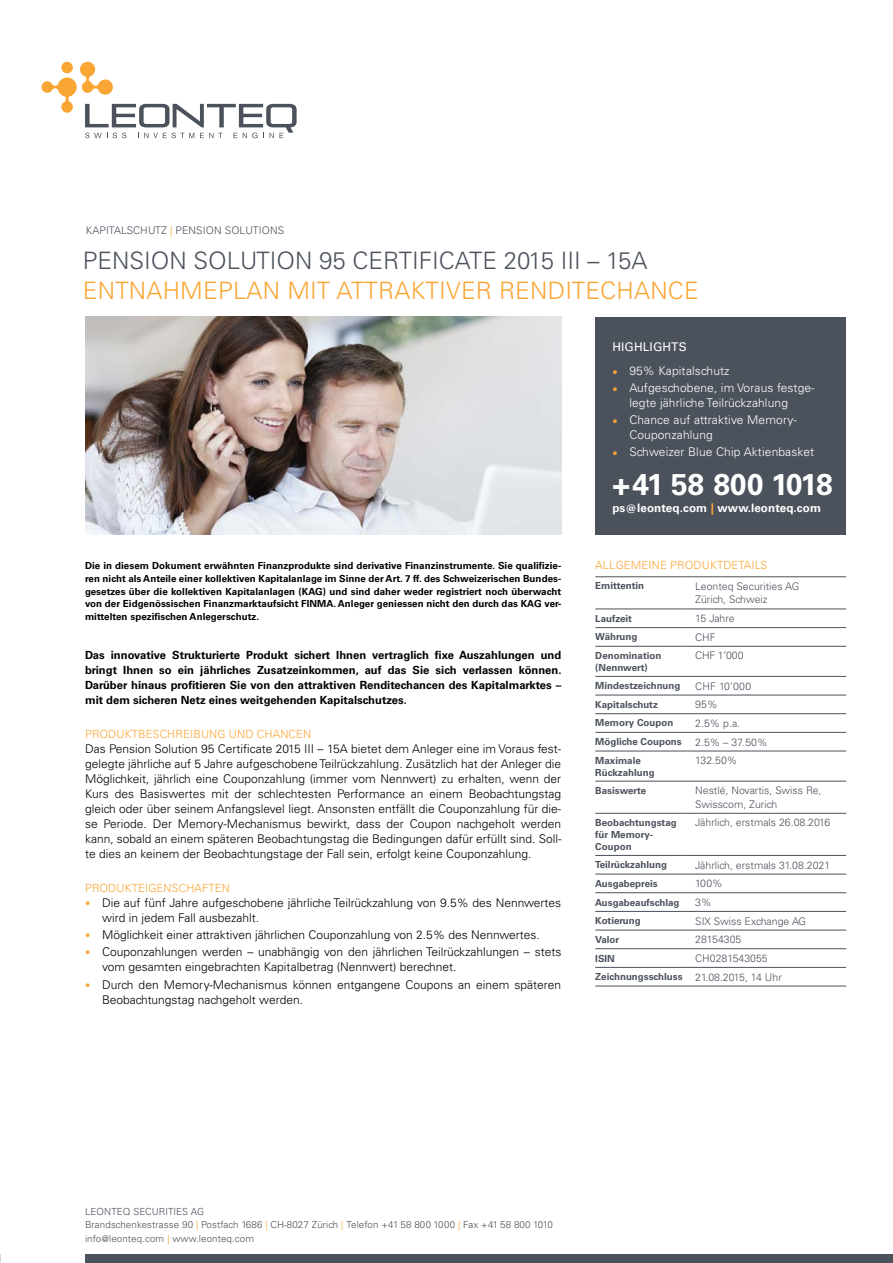
<style>
.page{position:relative;width:893px;height:1263px;background:#fff}
.page>*{position:absolute;margin:0;border:0;box-sizing:border-box;transform-origin:0 0}
.t1{font:700 30px "Univers LT Std";letter-spacing:-.03em;color:#fff}
.t2{font:300 24px "Univers LT Std";color:#4b525c}
.t3{font:300 24px "Univers LT Std";letter-spacing:.01em;color:#faa634}
.t4{font:300 12px/15px "Univers LT Std";color:#000}
.t5{font:300 12px/15px "Univers LT Std";letter-spacing:.01em;color:#fff}
.t6{font:12px "Univers LT Std";letter-spacing:.01em;color:#fff}
.t7{font:700 11.7px "Univers LT Std";letter-spacing:.01em;color:#fff}
.t8{font:700 11.25px/15px "Univers LT Std";color:#000;text-align:justify}
.t9{font:300 11.25px "Univers LT Std";letter-spacing:.01em;color:#faa634}
.t10{font:300 10.5px/13.5px "Univers LT Std";color:#4b525c}
.t11{font:700 9.75px/12.8px "Univers LT Std";letter-spacing:.005em;color:#000;text-align:justify}
.t12{font:700 9.75px/12px "Univers LT Std";color:#4b525c}
.t13{font:300 9.75px/13.5px "Univers LT Std";letter-spacing:.01em;color:#4b525c}
.s1{color:#faa634}
.s2{font-size:10.5px;color:#faa634}
.s3{font-weight:300;font-size:10.5px}
.s4{font-size:9px}
</style>
<div class="page">
<hr style="left:595px;top:627px;width:92px;height:1px;background:#4b525c">
<hr style="left:687px;top:627px;width:159px;height:1px;background:#4b525c">
<hr style="left:595px;top:646px;width:92px;height:1px;background:#4b525c">
<hr style="left:687px;top:646px;width:159px;height:1px;background:#4b525c">
<hr style="left:595px;top:676px;width:92px;height:1px;background:#4b525c">
<hr style="left:687px;top:676px;width:159px;height:1px;background:#4b525c">
<hr style="left:595px;top:695px;width:92px;height:1px;background:#4b525c">
<hr style="left:687px;top:695px;width:159px;height:1px;background:#4b525c">
<hr style="left:595px;top:713px;width:92px;height:1px;background:#4b525c">
<hr style="left:687px;top:713px;width:159px;height:1px;background:#4b525c">
<hr style="left:595px;top:732px;width:92px;height:1px;background:#4b525c">
<hr style="left:687px;top:732px;width:159px;height:1px;background:#4b525c">
<hr style="left:595px;top:874px;width:92px;height:1px;background:#4b525c">
<hr style="left:687px;top:874px;width:159px;height:1px;background:#4b525c">
<hr style="left:595px;top:948px;width:92px;height:1px;background:#4b525c">
<hr style="left:687px;top:948px;width:159px;height:1px;background:#4b525c">
<hr style="left:595px;top:576px;width:92px;height:1px;background:#4b525c">
<hr style="left:687px;top:576px;width:159px;height:1px;background:#4b525c">
<hr style="left:595px;top:609px;width:92px;height:1px;background:#4b525c">
<hr style="left:687px;top:609px;width:159px;height:1px;background:#4b525c">
<hr style="left:595px;top:781px;width:92px;height:1px;background:#4b525c">
<hr style="left:687px;top:781px;width:159px;height:1px;background:#4b525c">
<hr style="left:595px;top:813px;width:92px;height:1px;background:#4b525c">
<hr style="left:687px;top:813px;width:159px;height:1px;background:#4b525c">
<hr style="left:595px;top:855px;width:92px;height:1px;background:#4b525c">
<hr style="left:687px;top:855px;width:159px;height:1px;background:#4b525c">
<hr style="left:595px;top:892px;width:92px;height:1px;background:#4b525c">
<hr style="left:687px;top:892px;width:159px;height:1px;background:#4b525c">
<hr style="left:595px;top:911px;width:92px;height:1px;background:#4b525c">
<hr style="left:687px;top:911px;width:159px;height:1px;background:#4b525c">
<hr style="left:595px;top:930px;width:92px;height:1px;background:#4b525c">
<hr style="left:687px;top:930px;width:159px;height:1px;background:#4b525c">
<hr style="left:595px;top:967px;width:92px;height:1px;background:#4b525c">
<hr style="left:687px;top:967px;width:159px;height:1px;background:#4b525c">
<hr style="left:595px;top:986px;width:92px;height:1px;background:#4b525c">
<hr style="left:687px;top:986px;width:159px;height:1px;background:#4b525c">
<hr style="left:595px;top:751px;width:92px;height:1px;background:#4b525c">
<hr style="left:687px;top:751px;width:159px;height:1px;background:#4b525c">
<svg style="left:41px;top:62px;width:256px;height:76px"></svg>
<img style="left:85px;top:316px;width:476px;height:219px">
<div style="left:85px;top:1254px;width:808px;height:9px;background:#4b525c"></div>
<div style="left:595px;top:317px;width:251px;height:218px;background:#4b525c"></div>
<p class="t10" style="left:86px;top:224px;width:200px">KAPITALSCHUTZ <span class="s1">|</span> PENSION SOLUTIONS</p>
<h2 class="t2" style="left:83px;top:246px;width:566px">PENSION SOLUTION 95 CERTIFICATE 2015 III – 15A</h2>
<h2 class="t3" style="left:83px;top:276px;width:617px">ENTNAHMEPLAN MIT ATTRAKTIVER RENDITECHANCE</h2>
<p class="t6" style="left:612px;top:340px;width:76px">HIGHLIGHTS</p>
<p class="t5" style="left:612px;top:363px;width:119px"><span class="s2">•</span> 95% Kapitalschutz</p>
<p class="t5" style="left:629px;top:380px;width:187px;text-indent:-17px"><span class="s2">•</span> Aufgeschobene, im Voraus festge&shy;legte jährliche Teilrückzahlung</p>
<p class="t5" style="left:629px;top:412px;width:169px;text-indent:-17px"><span class="s2">•</span> Chance auf attraktive Memory-<br>Couponzahlung</p>
<p class="t5" style="left:612px;top:444px;width:203px"><span class="s2">•</span> Schweizer Blue Chip Aktienbasket</p>
<p class="t11" style="left:85px;top:559px;width:478px">Die in diesem Dokument erwähnten Finanzprodukte sind derivative Finanzinstrumente. Sie qualifizie&shy;ren nicht als Anteile einer kollektiven Kapitalanlage im Sinne der Art. 7 ff. des Schweizerischen Bundes&shy;gesetzes über die kollektiven Kapitalanlagen (KAG) und sind daher weder registriert noch überwacht von der Eidgenössischen Finanzmarktaufsicht FINMA. Anleger geniessen nicht den durch das KAG ver&shy;mittelten spezifischen Anlegerschutz.</p>
<p class="t8" style="left:85px;top:647px;width:478px">Das innovative Strukturierte Produkt sichert Ihnen vertraglich fixe Auszahlungen und bringt Ihnen so ein jährliches Zusatzeinkommen, auf das Sie sich verlassen können.<br>Darüber hinaus profitieren Sie von den attraktiven Renditechancen des Kapitalmarktes – mit dem sicheren Netz eines weitgehenden Kapitalschutzes.</p>
<p class="t9" style="left:85px;top:727px;width:228px">PRODUKTBESCHREIBUNG UND CHANCEN</p>
<p class="t4" style="left:85px;top:741px;width:478px;text-align:justify">Das Pension Solution 95 Certificate 2015 III – 15A bietet dem Anleger eine im Voraus fest&shy;gelegte jährliche auf 5 Jahre aufgeschobene Teilrückzahlung. Zusätzlich hat der Anleger die Möglichkeit, jährlich eine Couponzahlung (immer vom Nennwert) zu erhalten, wenn der Kurs des Basiswertes mit der schlechtesten Performance an einem Beobachtungstag gleich oder über seinem Anfangslevel liegt. Ansonsten entfällt die Couponzahlung für die&shy;se Periode. Der Memory-Mechanismus bewirkt, dass der Coupon nachgeholt werden kann, sobald an einem späteren Beobachtungstag die Bedingungen dafür erfüllt sind. Soll&shy;te dies an keinem der Beobachtungstage der Fall sein, erfolgt keine Couponzahlung.</p>
<p class="t9" style="left:85px;top:881px;width:147px">PRODUKTEIGENSCHAFTEN</p>
<p class="t4" style="left:102px;top:895px;width:461px;text-indent:-17px"><span class="s2">•</span> Die auf fünf Jahre aufgeschobene jährliche Teilrückzahlung von 9.5% des Nennwertes wird in jedem Fall ausbezahlt.</p>
<p class="t4" style="left:85px;top:927px;width:456px"><span class="s2">•</span> Möglichkeit einer attraktiven jährlichen Couponzahlung von 2.5% des Nennwertes.</p>
<p class="t4" style="left:102px;top:945px;width:461px;text-indent:-17px"><span class="s2">•</span> Couponzahlungen werden – unabhängig von den jährlichen Teilrückzahlungen – stets vom gesamten eingebrachten Kapitalbetrag (Nennwert) berechnet.</p>
<p class="t4" style="left:102px;top:977px;width:461px;text-indent:-17px"><span class="s2">•</span> Durch den Memory-Mechanismus können entgangene Coupons an einem späteren<br>Beobachtungstag nachgeholt werden.</p>
<h1 class="t1" style="left:612px;top:467px;width:222px">+41 58 800 1018</h1>
<p class="t7" style="left:612px;top:501px;width:210px">ps@leonteq.com <span class="s1">|</span> www.leonteq.com</p>
<p class="t9" style="left:595px;top:558px;width:174px">ALLGEMEINE PRODUKTDETAILS</p>
<p class="t12" style="left:595px;top:580px;width:50px">Emittentin</p>
<p class="t10" style="left:695px;top:579px;width:105px">Leonteq Securities AG<br>Zürich, Schweiz</p>
<p class="t12" style="left:595px;top:612px;width:38px">Laufzeit</p>
<p class="t10" style="left:695px;top:612px;width:41px">15 Jahre</p>
<p class="t12" style="left:595px;top:631px;width:44px">Währung</p>
<p class="t10" style="left:695px;top:630px;width:22px">CHF</p>
<p class="t12" style="left:595px;top:649px;width:68px">Denomination (Nennwert)</p>
<p class="t10" style="left:695px;top:649px;width:50px">CHF 1’000</p>
<p class="t12" style="left:595px;top:680px;width:87px">Mindestzeichnung</p>
<p class="t10" style="left:695px;top:679px;width:58px">CHF 10’000</p>
<p class="t12" style="left:595px;top:698px;width:64px">Kapitalschutz</p>
<p class="t10" style="left:695px;top:698px;width:24px">95%</p>
<p class="t12" style="left:595px;top:717px;width:79px">Memory Coupon</p>
<p class="t10" style="left:695px;top:716px;width:46px">2.5% p.a.</p>
<p class="t12" style="left:595px;top:736px;width:88px">Mögliche Coupons</p>
<p class="t10" style="left:695px;top:735px;width:74px">2.5% – 37.50%</p>
<p class="t12" style="left:595px;top:754px;width:61px">Maximale<br>Rückzahlung</p>
<p class="t10" style="left:695px;top:754px;width:44px">132.50%</p>
<p class="t12" style="left:595px;top:784px;width:52px">Basiswerte</p>
<p class="t10" style="left:695px;top:784px;width:128px">Nestlé, Novartis, Swiss Re,<br>Swisscom, Zurich</p>
<p class="t12" style="left:595px;top:816px;width:83px">Beobachtungstag für Memory-<br>Coupon</p>
<p class="t10" style="left:695px;top:816px;width:137px">Jährlich, erstmals 26.08.2016</p>
<p class="t12" style="left:595px;top:859px;width:73px">Teilrückzahlung</p>
<p class="t10" style="left:695px;top:858px;width:136px">Jährlich, erstmals 31.08.2021</p>
<p class="t12" style="left:595px;top:877px;width:64px">Ausgabepreis</p>
<p class="t10" style="left:695px;top:877px;width:29px">100%</p>
<p class="t12" style="left:595px;top:896px;width:86px">Ausgabeaufschlag</p>
<p class="t10" style="left:695px;top:895px;width:18px">3%</p>
<p class="t12" style="left:595px;top:915px;width:47px">Kotierung</p>
<p class="t10" style="left:695px;top:914px;width:112px">SIX Swiss Exchange AG</p>
<p class="t12" style="left:595px;top:933px;width:25px">Valor</p>
<p class="t10" style="left:695px;top:933px;width:48px">28154305</p>
<p class="t12" style="left:595px;top:952px;width:21px">ISIN</p>
<p class="t10" style="left:695px;top:951px;width:74px">CH0281543055</p>
<p class="t12" style="left:595px;top:971px;width:188px">Zeichnungsschluss <span class="s3">21.08.2015, 14 Uhr</span></p>
<p class="t13" style="left:85px;top:1204px;width:469px">LEONTEQ SECURITIES AG<br>Brandschenkestrasse 90 <span class="s1">|</span> Postfach 1686 <span class="s1">|</span> CH-8027 Zürich <span class="s1">|</span> Telefon +41 58 800 1000 <span class="s1">|</span> Fax +41 58 800 1010 info<span class="s4">@</span>leonteq.com <span class="s1">|</span> www.leonteq.com</p>
</div>
